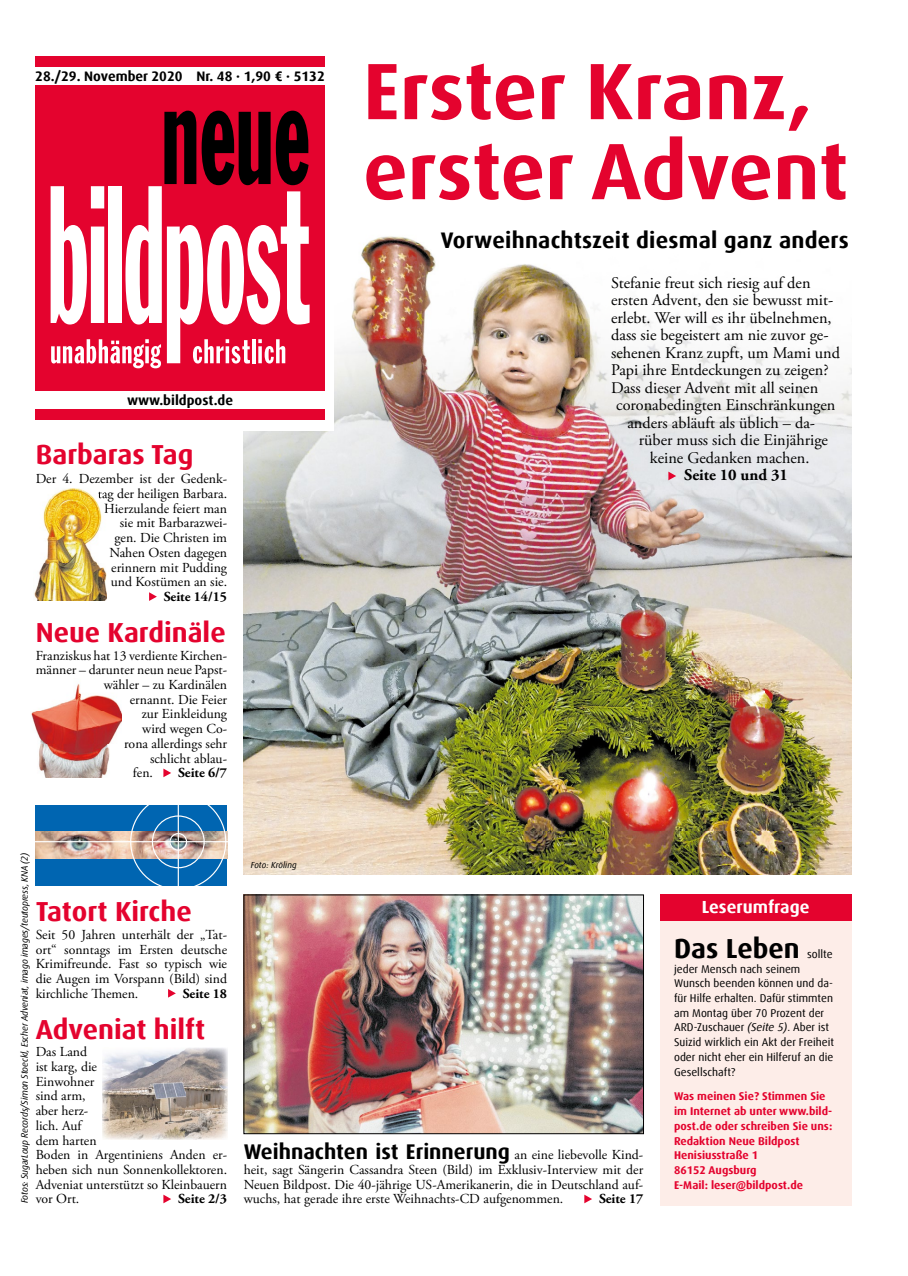
<style>
.page{position:relative;width:908px;height:1276px;background:#fff}
.page>*{position:absolute;margin:0;border:0;box-sizing:border-box;transform-origin:0 0}
.t1{font:700 80px/80px "Dax Offc Pro";color:#e4032e}
.t2{font:700 27.5px "Dax Offc Pro";color:#e4032e}
.t3{font:700 27.5px "Dax Offc Pro";color:#000}
.t4{font:700 22.5px "Dax Offc Pro";letter-spacing:.01em;color:#000}
.t5{font:700 21.25px "Dax Offc Pro";color:#000}
.t6{font:700 17.5px "Dax Offc Pro";color:#fff}
.t7{font:16.25px "Adobe Garamond Pro";color:#000}
.t8{font:700 16.25px "Adobe Garamond Pro";color:#000}
.t9{font:13.75px/14.6px "Adobe Garamond Pro";color:#000;text-align:justify}
.t10{font:700 13.75px "Dax Offc Pro";color:#000}
.t11{font:700 13.75px "Adobe Garamond Pro";color:#000}
.t12{font:11.25px/14.8px "Dax Offc Pro";color:#000}
.t13{font:700 11.25px/14.8px "Dax Offc Pro";color:#e4032e}
.t14{font:italic 9.38px "Dax Offc Pro";letter-spacing:-.02em;color:#000}
.t15{font:italic 8.75px "Dax Offc Pro";color:#000}
.s1{font-family:"Adobe Garamond Pro";font-weight:400;font-size:13.75px}
.s2{font-style:italic}
</style>
<div class="page">
<img style="left:244px;top:236px;width:607px;height:638px">
<img style="left:102px;top:1048px;width:125px;height:91px">
<img style="left:31px;top:684px;width:90px;height:93px">
<div style="left:27px;top:29px;width:306px;height:402px;background:#fff"></div>
<div style="left:36px;top:57px;width:288px;height:363px;background:#e4032e"></div>
<div style="left:30px;top:67px;width:297px;height:18px;background:#fff"></div>
<div style="left:30px;top:391px;width:296px;height:18px;background:#fff"></div>
<svg style="left:51px;top:111px;width:258px;height:257px"></svg>
<img style="left:246px;top:897px;width:395px;height:235px">
<div style="left:244px;top:895px;width:399px;height:239px;border:1px solid #000"></div>
<div style="left:35px;top:805px;width:192px;height:80px;background:#0065b1"></div>
<img style="left:35px;top:831px;width:192px;height:27px">
<div style="left:169px;top:833px;width:18px;height:17px;border:1px solid #fff;border-radius:50%"></div>
<div style="left:152px;top:815px;width:53px;height:53px;border:1px solid #fff;border-radius:50%"></div>
<hr style="left:33px;top:841px;width:197px;height:1px;background:#fff">
<hr style="left:178px;top:804px;width:1px;height:83px;background:#fff">
<svg style="left:149px;top:592px;width:8px;height:9px"></svg>
<svg style="left:163px;top:768px;width:8px;height:9px"></svg>
<svg style="left:168px;top:989px;width:8px;height:8px"></svg>
<svg style="left:163px;top:1194px;width:8px;height:9px"></svg>
<svg style="left:584px;top:1194px;width:8px;height:9px"></svg>
<svg style="left:668px;top:471px;width:8px;height:9px"></svg>
<img style="left:34px;top:488px;width:73px;height:113px">
<img style="left:98px;top:488px;width:9px;height:14px">
<svg style="left:104px;top:503px;width:3px;height:10px"></svg>
<div style="left:659px;top:912px;width:192px;height:294px;background:#fdede8"></div>
<div style="left:659px;top:894px;width:192px;height:27px;background:#e4032e"></div>
<p class="t10" style="left:35px;top:67px;width:291px">28./29. November 2020 Nr. 48 · 1,90 € · 5132</p>
<p class="t10" style="left:127px;top:391px;width:107px">www.bildpost.de</p>
<h2 class="t2" style="left:36px;top:436px;width:159px">Barbaras Tag</h2>
<p class="t9" style="left:36px;top:472px;width:193px;text-align:right">Der 4. Dezember ist der Gedenk&shy;tag der heiligen Barbara.<br>Hierzulande feiert man<br>sie mit Barbarazwei-<br>gen. Die Christen im<br>Nahen Osten dagegen<br>erinnern mit Pudding<br>und Kostümen an sie.</p>
<p class="t11" style="left:164px;top:588px;width:65px">Seite 14/15</p>
<h2 class="t2" style="left:36px;top:614px;width:191px">Neue Kardinäle</h2>
<p class="t9" style="left:36px;top:648px;width:193px">Franziskus hat 13 verdiente Kirchen-</p>
<p class="t9" style="left:36px;top:663px;width:193px">männer – darunter neun neue Papst-</p>
<p class="t9" style="left:104px;top:678px;width:125px">wähler – zu Kardinälen</p>
<p class="t9" style="left:130px;top:692px;width:99px">ernannt. Die Feier</p>
<p class="t9" style="left:142px;top:707px;width:87px">zur Einkleidung</p>
<p class="t9" style="left:142px;top:722px;width:86px">wird wegen Co-</p>
<p class="t9" style="left:124px;top:736px;width:104px">rona allerdings sehr</p>
<p class="t9" style="left:150px;top:751px;width:79px">schlicht ablau-</p>
<p class="t9" style="left:133px;top:766px;width:22px">fen.</p>
<p class="t11" style="left:178px;top:765px;width:50px">Seite 6/7</p>
<h1 class="t1" style="left:363px;top:52px;width:486px">Erster Kranz, erster Advent</h1>
<h3 class="t4" style="left:440px;top:225px;width:409px">Vorweihnachtszeit diesmal ganz anders</h3>
<p class="t7" style="left:611px;top:273px;width:201px">Stefanie freut sich riesig auf den</p>
<p class="t7" style="left:611px;top:290px;width:223px">ersten Advent, den sie bewusst mit-</p>
<p class="t7" style="left:611px;top:308px;width:222px">erlebt. Wer will es ihr übelnehmen,</p>
<p class="t7" style="left:611px;top:325px;width:219px">dass sie begeistert am nie zuvor ge-</p>
<p class="t7" style="left:611px;top:343px;width:230px">sehenen Kranz zupft, um Mami und</p>
<p class="t7" style="left:611px;top:360px;width:219px">Papi ihre Entdeckungen zu zeigen?</p>
<p class="t7" style="left:611px;top:378px;width:208px">Dass dieser Advent mit all seinen</p>
<p class="t7" style="left:616px;top:395px;width:221px">coronabedingten Einschränkungen</p>
<p class="t7" style="left:627px;top:413px;width:189px">anders abläuft als üblich – da-</p>
<p class="t7" style="left:638px;top:430px;width:191px">rüber muss sich die Einjährige</p>
<p class="t7" style="left:649px;top:448px;width:161px">keine Gedanken machen.</p>
<p class="t8" style="left:684px;top:466px;width:105px">Seite 10 und 31</p>
<p class="t14" style="left:19px;top:1203px;width:353px;rotate:-90deg">Fotos: SugarLoup Records/Simon Stoeckl, Escher Adveniat, imago images/teutopress, KNA (2)</p>
<h2 class="t2" style="left:36px;top:893px;width:158px">Tatort Kirche</h2>
<p class="t9" style="left:36px;top:927px;width:193px">Seit 50 Jahren unterhält der „Tat&shy;ort“ sonntags im Ersten deutsche Krimifreunde. Fast so typisch wie die Augen im Vorspann (Bild) sind kirchliche</p>
<p class="t9" style="left:106px;top:986px;width:34px">emen.</p>
<p class="t11" style="left:183px;top:985px;width:46px">Seite 18</p>
<h2 class="t2" style="left:36px;top:1011px;width:171px">Adveniat hilft</h2>
<p class="t9" style="left:36px;top:1045px;width:193px;text-align:left">Das Land<br>ist karg, die<br>Einwohner<br>sind arm,<br>aber herz-<br>lich. Auf<br>dem harten<br>Boden in Argentiniens Anden er&shy;heben sich nun Sonnenkollektoren.<br>Adveniat unterstützt so Kleinbauern</p>
<p class="t9" style="left:36px;top:1192px;width:45px">vor Ort.</p>
<p class="t11" style="left:178px;top:1191px;width:50px">Seite 2/3</p>
<p class="t15" style="left:250px;top:859px;width:47px">Foto: Kröling</p>
<h3 class="t5" style="left:244px;top:1138px;width:401px">Weihnachten ist Erinnerung <span class="s1">an eine liebevolle Kind-</span></h3>
<p class="t9" style="left:244px;top:1162px;width:401px">heit, sagt Sängerin Cassandra Steen (Bild) im Exklusiv-Interview mit der Neuen Bildpost. Die 40-jährige US-Amerikanerin, die in Deutschland auf&shy;wuchs, hat gerade ihre erste Weihnachts-CD aufgenommen.</p>
<p class="t11" style="left:598px;top:1191px;width:46px">Seite 17</p>
<p class="t6" style="left:701px;top:896px;width:109px">Leserumfrage</p>
<h2 class="t3" style="left:673px;top:930px;width:127px">Das Leben</h2>
<p class="t12" style="left:806px;top:946px;width:27px">sollte</p>
<p class="t12" style="left:673px;top:961px;width:161px">jeder Mensch nach seinem<br>Wunsch beenden können und da&shy;für Hilfe erhalten. Dafür stimmten am Montag über 70 Prozent der<br>ARD-Zuschauer <span class="s2">(Seite 5)</span>. Aber ist<br>Suizid wirklich ein Akt der Freiheit oder nicht eher ein Hilferuf an die<br>Gesellschaft?</p>
<p class="t13" style="left:673px;top:1089px;width:160px">Was meinen Sie? Stimmen Sie im Internet ab unter www.bild&shy;post.de oder schreiben Sie uns:<br>Redaktion Neue Bildpost<br>Henisiusstraße 1<br>86152 Augsburg<br>E-Mail: leser@bildpost.de</p>
</div>
